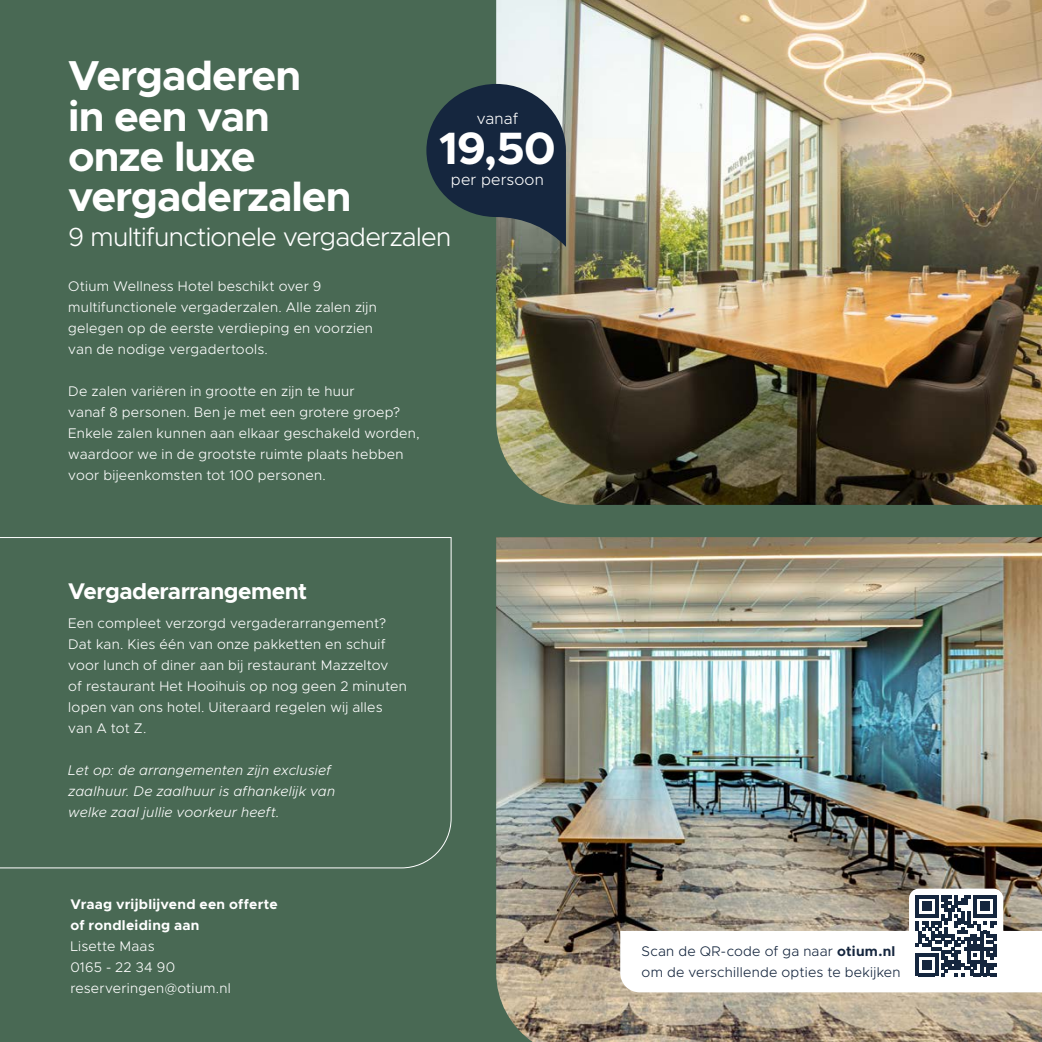
<style>
.page{position:relative;width:1042px;height:1042px;background:#496954}
.page>*{position:absolute;margin:0;border:0;box-sizing:border-box;transform-origin:0 0}
.t1{font:700 45.5px "Metropolis";color:#fff}
.t2{font:700 42px/40.2px "Metropolis";letter-spacing:-.025em;color:#fff}
.t3{font:300 26.25px "Metropolis";letter-spacing:-.025em;color:#fff}
.t4{font:700 22.75px "Metropolis";letter-spacing:-.025em;color:#fff}
.t5{font:300 15.75px "Metropolis";letter-spacing:.015em;color:#fff}
.t6{font:300 14px/21px "Metropolis";letter-spacing:.02em;color:#fff}
.t7{font:italic 300 14px/21px "Metropolis";letter-spacing:.015em;color:#fff}
.t8{font:300 14px/21px "Metropolis";letter-spacing:.02em;color:#15263e}
.t9{font:700 14px/21px "Metropolis";letter-spacing:.02em;color:#fff}
.s1{font-weight:700}
</style>
<div class="page">
<img style="left:496px;top:537px;width:546px;height:505px">
<img style="left:496px;top:0;width:546px;height:505px">
<div style="left:909px;top:888px;width:94px;height:95px;background:#fff;border-radius:10px"></div>
<svg style="left:620px;top:895px;width:422px;height:97px;background:#cccbc8"></svg>
<svg style="left:426px;top:84px;width:140px;height:163px"></svg>
<svg style="left:0;top:537px;width:452px;height:332px"></svg>
<h2 class="t2" style="left:68px;top:56px;width:285px">Vergaderen<br>in een van onze luxe vergaderzalen</h2>
<h3 class="t3" style="left:68px;top:220px;width:385px">9 multifunctionele vergaderzalen</h3>
<p class="t6" style="left:68px;top:276px;width:310px">Otium Wellness Hotel beschikt over 9 multifunctionele vergaderzalen. Alle zalen zijn gelegen op de eerste verdieping en voorzien van de nodige vergadertools.</p>
<p class="t6" style="left:68px;top:381px;width:353px">De zalen variëren in grootte en zijn te huur<br>vanaf 8 personen. Ben je met een grotere groep?<br>Enkele zalen kunnen aan elkaar geschakeld worden, waardoor we in de grootste ruimte plaats hebben voor bijeenkomsten tot 100 personen.</p>
<p class="t5" style="left:477px;top:109px;width:43px">vanaf</p>
<h1 class="t1" style="left:439px;top:120px;width:118px">19,50</h1>
<p class="t5" style="left:451px;top:170px;width:95px">per persoon</p>
<h3 class="t4" style="left:68px;top:577px;width:240px">Vergaderarrangement</h3>
<p class="t6" style="left:68px;top:613px;width:340px">Een compleet verzorgd vergaderarrangement?<br>Dat kan. Kies één van onze pakketten en schuif voor lunch of diner aan bij restaurant Mazzeltov<br>of restaurant Het Hooihuis op nog geen 2 minuten lopen van ons hotel. Uiteraard regelen wij alles van A tot Z.</p>
<p class="t7" style="left:68px;top:760px;width:268px">Let op: de arrangementen zijn exclusief zaalhuur. De zaalhuur is afhankelijk van welke zaal jullie voorkeur heeft.</p>
<p class="t9" style="left:70px;top:893px;width:209px">Vraag vrijblijvend een offerte of rondleiding aan</p>
<p class="t6" style="left:70px;top:935px;width:162px">Lisette Maas<br>0165 - 22 34 90 reserveringen@otium.nl</p>
<p class="t8" style="left:641px;top:941px;width:261px">Scan de QR-code of ga naar <span class="s1">otium.nl </span>om de verschillende opties te bekijken</p>
</div>
